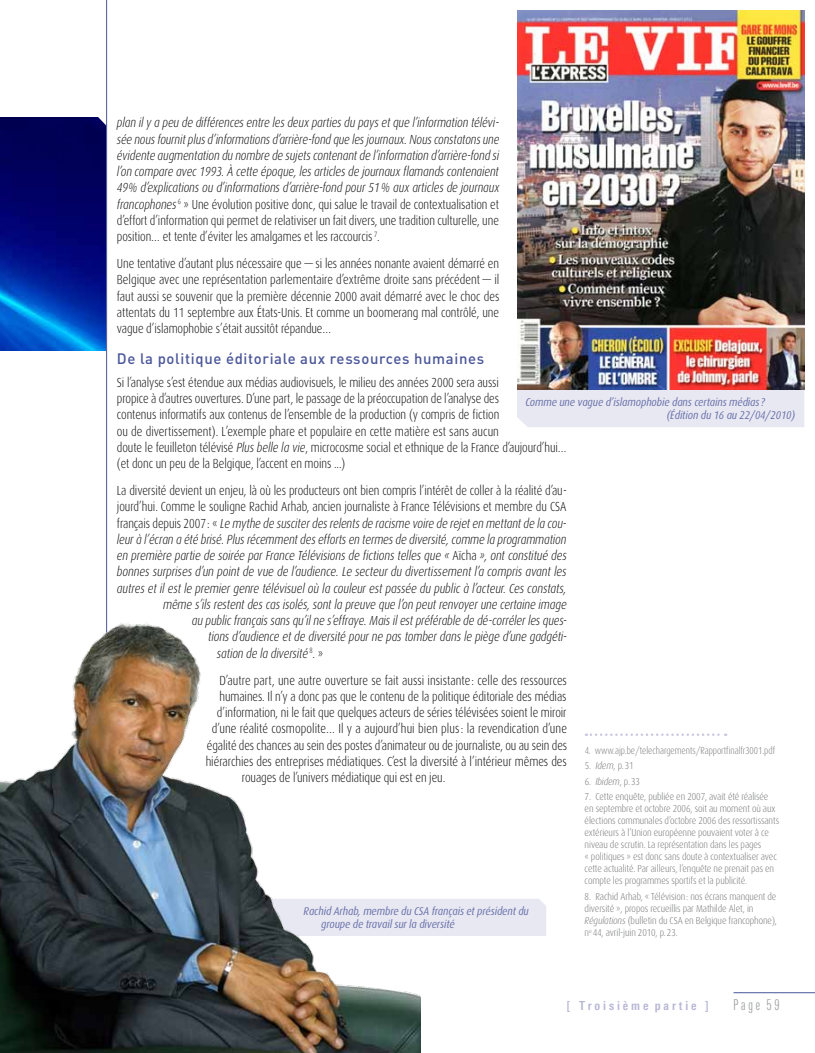
<style>
.page{position:relative;width:815px;height:1053px;background:#fff}
.page>*{position:absolute;margin:0;border:0;box-sizing:border-box;transform-origin:0 0}
.t1{font:500 15px "DIN Pro";letter-spacing:.045em;color:#4a5699}
.t2{font:300 15px "LT Univers Comp";letter-spacing:.19em;color:#9c9e9f}
.t3{font:300 13.12px/16.2px "Dax";letter-spacing:-.005em;color:#000;text-align:justify;scale:.84 1}
.t4{font:italic 300 13.12px/16.2px "Dax";letter-spacing:-.005em;color:#000;text-align:justify;scale:.84 1}
.t5{font:italic 300 13.12px "Dax";letter-spacing:-.005em;color:#000;scale:.85 1}
.t6{font:300 13.12px "Dax";letter-spacing:-.005em;color:#000;scale:.85 1}
.t7{font:700 condensed 12.5px "LT Univers";color:#b8b7d6}
.t8{font:italic 11.25px/13.5px "Dax";letter-spacing:-.005em;color:#4a5699;scale:.89 1}
.t9{font:300 10px/12px "Dax";letter-spacing:-.01em;color:#707172;scale:.89 1}
.t10{font:300 10px "Dax";letter-spacing:-.01em;color:#707172;scale:.84 1}
.s1{font-style:normal}
.s2{font-style:italic}
.s3{font-family:"Dax Light SC850";font-weight:400}
</style>
<div class="page">
<img style="left:0;top:117px;width:106px;height:234px">
<hr style="left:106px;top:0;width:1px;height:1052px;background:#4a5699">
<hr style="left:733px;top:992px;width:82px;height:1px;background:#4a5699">
<svg style="left:586px;top:733px;width:140px;height:3px"></svg>
<div style="left:517px;top:390px;width:287px;height:37px;background:#e8e8f2"></div>
<div style="left:420px;top:899px;width:126px;height:36px;background:#e8e8f2"></div>
<img style="left:0;top:481px;width:420px;height:571px">
<img style="left:517px;top:11px;width:287px;height:379px">
<p class="t4" style="left:117px;top:115px;width:457px">plan il y a peu de différences entre les deux parties du pays et que l’information télévi&shy;sée nous fournit plus d’informations d’arrière-fond que les journaux. Nous constatons une évidente augmentation du nombre de sujets contenant de l’information d’arrière-fond si l’on compare avec 1993. À cette époque, les articles de journaux flamands contenaient 49% d’explications ou d’informations d’arrière-fond pour 51% aux articles de journaux francophones <sup>6</sup> <span class="s1">» Une évolution positive donc, qui salue le travail de contextualisation et d’effort d’information qui permet de relativiser un fait divers, une tradition culturelle, une position… et tente d’éviter les amalgames et les raccourcis</span> <sup>7</sup><span class="s1">.</span></p>
<p class="t3" style="left:117px;top:255px;width:457px">Une tentative d’autant plus nécessaire que — si les années nonante avaient démarré en Belgique avec une représentation parlementaire d’extrême droite sans précédent — il faut aussi se souvenir que la première décennie 2000 avait démarré avec le choc des attentats du 11 septembre aux États-Unis. Et comme un boomerang mal contrôlé, une vague d’islamophobie s’était aussitôt répandue…</p>
<p class="t1" style="left:117px;top:348px;width:369px">De la politique éditoriale aux ressources humaines</p>
<p class="t3" style="left:117px;top:374px;width:537px;text-align:left">Si l’analyse s’est étendue aux médias audiovisuels, le milieu des années 2000 sera aussi<br>propice à d’autres ouvertures. D’une part, le passage de la préoccupation de l’analyse des<br>contenus informatifs aux contenus de l’ensemble de la production (y compris de fiction<br>ou de divertissement). L’exemple phare et populaire en cette matière est sans aucun<br>doute le feuilleton télévisé <span class="s2">Plus belle la vie</span>, microcosme social et ethnique de la France d’aujourd’hui… (et donc un peu de la Belgique, l’accent en moins ...)</p>
<p class="t3" style="left:117px;top:482px;width:537px">La diversité devient un enjeu, là où les producteurs ont bien compris l’intérêt de coller à la réalité d’au-</p>
<p class="t3" style="left:117px;top:498px;width:537px">jourd’hui. Comme le souligne Rachid Arhab, ancien journaliste à France Télévisions et membre du CSA</p>
<p class="t4" style="left:117px;top:515px;width:537px"><span class="s1">français depuis 2007: «</span> Le mythe de susciter des relents de racisme voire de rejet en mettant de la cou-</p>
<p class="t4" style="left:117px;top:531px;width:537px">leur à l’écran a été brisé. Plus récemment des efforts en termes de diversité, comme la programmation</p>
<p class="t5" style="left:117px;top:548px;width:531px">en première partie de soirée par France Télévisions de fictions telles que « <span class="s1">Aïcha</span> », ont constitué des</p>
<p class="t5" style="left:117px;top:564px;width:530px">bonnes surprises d’un point de vue de l’audience. Le secteur du divertissement l’a compris avant les</p>
<p class="t5" style="left:117px;top:581px;width:531px">autres et il est le premier genre télévisuel où la couleur est passée du public à l’acteur. Ces constats,</p>
<p class="t4" style="left:163px;top:596px;width:482px">même s’ils restent des cas isolés, sont la preuve que l’on peut renvoyer une certaine image</p>
<p class="t4" style="left:192px;top:612px;width:448px">au public français sans qu’il ne s’effraye. Mais il est préférable de dé-corréler les ques-</p>
<p class="t4" style="left:208px;top:628px;width:429px">tions d’audience et de diversité pour ne pas tomber dans le piège d’une gadgéti-</p>
<p class="t4" style="left:217px;top:645px;width:128px">sation de la diversité <sup>8</sup><span class="s1">. »</span></p>
<p class="t6" style="left:219px;top:672px;width:410px">D’autre part, une autre ouverture se fait aussi insistante: celle des ressources</p>
<p class="t3" style="left:219px;top:688px;width:415px">humaines. Il n’y a donc pas que le contenu de la politique éditoriale des médias</p>
<p class="t3" style="left:217px;top:704px;width:418px">d’information, ni le fait que quelques acteurs de séries télévisées soient le miroir</p>
<p class="t6" style="left:212px;top:721px;width:419px">d’une réalité cosmopolite… Il y a aujourd’hui bien plus: la revendication d’une</p>
<p class="t3" style="left:207px;top:737px;width:430px">égalité des chances au sein des postes d’animateur ou de journaliste, ou au sein des</p>
<p class="t6" style="left:206px;top:754px;width:426px">hiérarchies des entreprises médiatiques. C’est la diversité à l’intérieur mêmes des</p>
<p class="t3" style="left:242px;top:769px;width:244px">rouages de l’univers médiatique qui est en jeu.</p>
<p class="t8" style="left:667px;top:395px;width:146px;text-indent:-141px">Comme une vague d’islamophobie dans certains médias ? (Édition du 16 au 22/04/2010)</p>
<p class="t10" style="left:585px;top:744px;width:228px">4. www.ajp.be/telechargements/Rapportfinalfr3001.pdf</p>
<p class="t9" style="left:585px;top:759px;width:57px">5. <span class="s2">Idem</span>, p.31</p>
<p class="t9" style="left:585px;top:775px;width:64px">6. <span class="s2">Ibidem</span>, p.33</p>
<p class="t9" style="left:585px;top:791px;width:220px">7. Cette enquête, publiée en 2007, avait été réalisée en septembre et octobre 2006, soit au moment où aux élections communales d’octobre 2006 des ressortissants extérieurs à l’Union européenne pouvaient voter à ce niveau de scrutin. La représentation dans les pages<br>« politiques » est donc sans doute à contextualiser avec cette actualité. Par ailleurs, l’enquête ne prenait pas en compte les programmes sportifs et la publicité.</p>
<p class="t9" style="left:585px;top:890px;width:218px">8. Rachid <span class="s3">A</span>rhab, « Télévision: nos écrans manquent de diversité », propos recueillis par Mathilde Alet, in <span class="s2">Régulations</span> (bulletin du CSA en Belgique francophone), n<sup>o</sup> 44, avril-juin 2010, p.23.</p>
<p class="t8" style="left:321px;top:904px;width:235px;text-indent:-18px">Rachid Arhab, membre du CSA français et président du groupe de travail sur la diversité</p>
<p class="t7" style="left:567px;top:998px;width:143px">[ T roisième partie ]</p>
<p class="t2" style="left:733px;top:996px;width:48px">Page 59</p>
</div>
